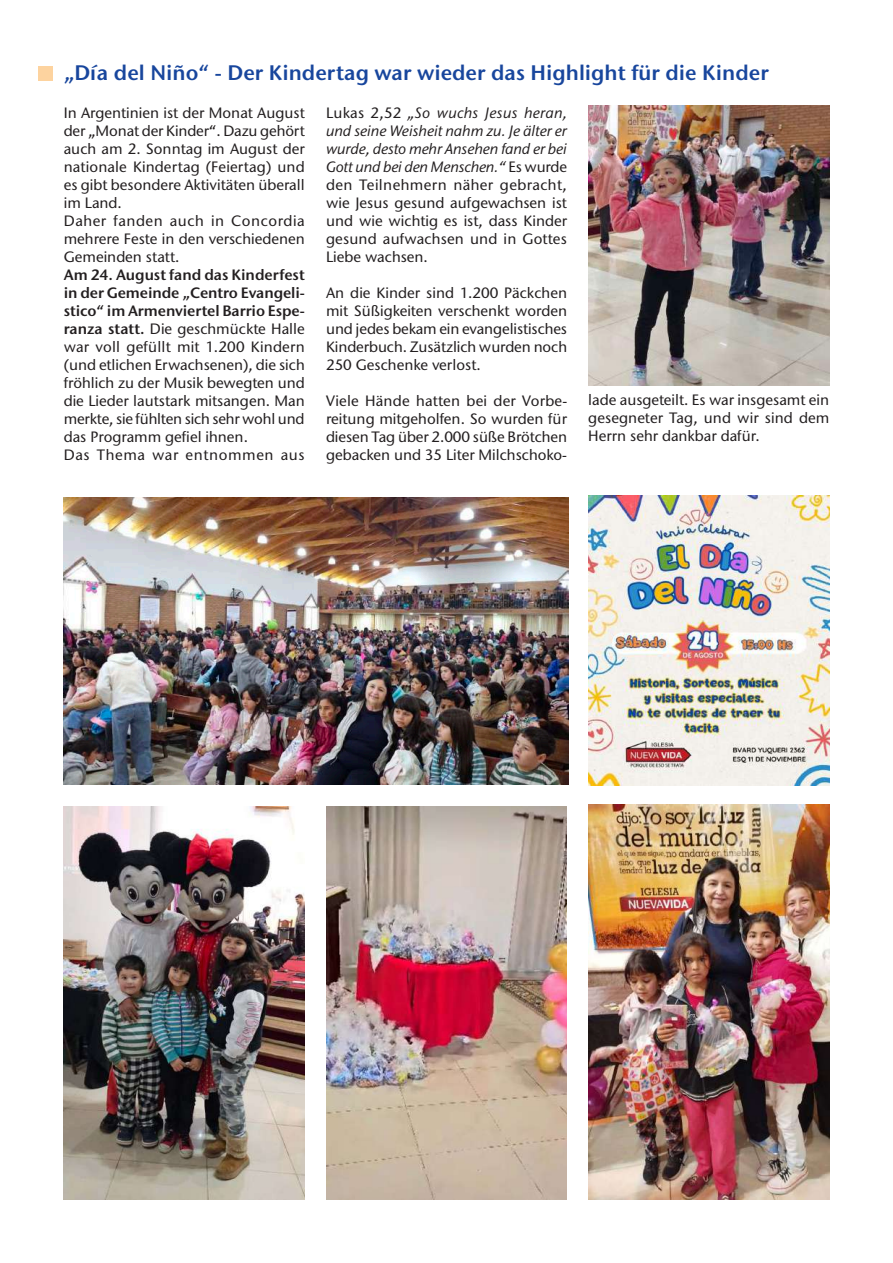
<style>
.page{position:relative;width:893px;height:1263px;background:#fff}
.page>*{position:absolute;margin:0;border:0;box-sizing:border-box;transform-origin:0 0}
.t1{font:21px "ITC Stone Sans Semi";color:#18469d}
.t2{font:500 15px/18px "ITC Stone Sans";color:#231f20;text-align:justify}
.t3{font:15px/18px "ITC Stone Sans Semi";letter-spacing:-.01em;color:#231f20;text-align:justify}
.s1{font-family:"ITC Stone Sans Semi";font-weight:400}
.s2{font-style:italic}
</style>
<div class="page">
<img style="left:588px;top:495px;width:241px;height:290px">
<div style="left:39px;top:67px;width:14px;height:14px;background:#fdd39f"></div>
<img style="left:64px;top:807px;width:240px;height:392px">
<img style="left:326px;top:806px;width:241px;height:393px">
<img style="left:64px;top:497px;width:504px;height:287px">
<img style="left:588px;top:106px;width:241px;height:279px">
<img style="left:588px;top:805px;width:241px;height:394px">
<h1 class="t1" style="left:64px;top:60px;width:706px">„Día del Niño“ - Der Kindertag war wieder das Highlight für die Kinder</h1>
<p class="t2" style="left:64px;top:104px;width:243px;text-align:left">In Argentinien ist der Monat August der „Monat der Kinder“. Dazu gehört auch am 2. Sonntag im August der nationale Kindertag (Feiertag) und es gibt besondere Aktivitäten überall im Land.<br>Daher fanden auch in Concordia mehrere Feste in den verschiedenen<br>Gemeinden statt.</p>
<p class="t3" style="left:64px;top:266px;width:243px">Am 24. August fand das Kinderfest in der Gemeinde „Centro Evangeli&shy;stico“ im Armenviertel Barrio Espe-</p>
<p class="t2" style="left:64px;top:320px;width:242px;text-align:left"><span class="s1">ranza statt.</span> Die geschmückte Halle war voll gefüllt mit 1.200 Kindern (und etlichen Erwachsenen), die sich fröhlich zu der Musik bewegten und die Lieder lautstark mitsangen. Man merkte, sie fühlten sich sehr wohl und das Programm gefiel ihnen.<br>Das Thema war entnommen aus</p>
<p class="t2" style="left:326px;top:103px;width:242px">Lukas 2,52 <span class="s2">„So wuchs Jesus heran, und seine Weisheit nahm zu. Je älter er wurde, desto mehr Ansehen fand er bei Gott und bei den Menschen.“</span> Es wurde den Teilnehmern näher gebracht, wie Jesus gesund aufgewachsen ist und wie wichtig es ist, dass Kinder gesund aufwachsen und in Gottes Liebe wachsen.</p>
<p class="t2" style="left:326px;top:283px;width:243px">An die Kinder sind 1.200 Päckchen mit Süßigkeiten verschenkt worden und jedes bekam ein evangelistisches Kinderbuch. Zusätzlich wurden noch 250 Geschenke verlost.</p>
<p class="t2" style="left:326px;top:391px;width:243px">Viele Hände hatten bei der Vorbe&shy;reitung mitgeholfen. So wurden für diesen Tag über 2.000 süße Brötchen gebacken und 35 Liter Milchschoko-</p>
<p class="t2" style="left:588px;top:391px;width:243px">lade ausgeteilt. Es war insgesamt ein gesegneter Tag, und wir sind dem Herrn sehr dankbar dafür.</p>
</div>
